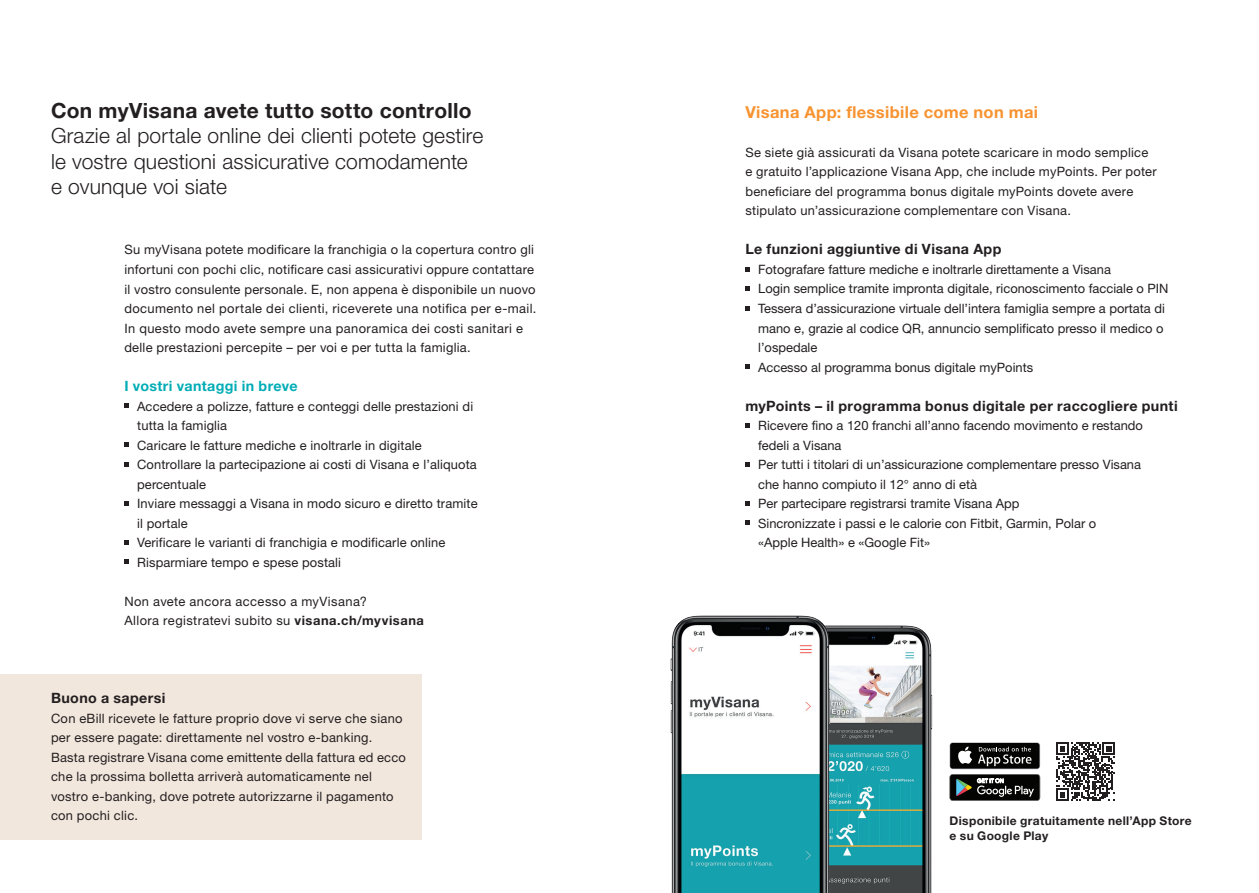
<style>
.page{position:relative;width:1259px;height:893px;background:#fff}
.page>*{position:absolute;margin:0;border:0;box-sizing:border-box;transform-origin:0 0}
.t1{font:300 21px/25.5px "Helvetica Neue LT Std";letter-spacing:.005em;color:#231f20}
.t2{font:700 21px "Helvetica Neue LT Std";letter-spacing:.015em;color:#231f20}
.t3{font:700 16.5px "Helvetica Neue LT Std";letter-spacing:.02em;color:#f79330}
.t4{font:700 14.25px "Helvetica Neue LT Std";letter-spacing:.025em;color:#231f20}
.t5{font:700 14.25px "Helvetica Neue LT Std";letter-spacing:.025em;color:#00adb6}
.t6{font:12.9px/19.5px "Helvetica Neue LT Std";letter-spacing:.01em;color:#231f20}
.t7{font:12.9px/19.5px "Helvetica Neue LT Std";letter-spacing:.03em;color:#231f20}
.t8{font:700 12px/15px "Helvetica Neue LT Std";letter-spacing:.03em;color:#231f20}
.s1{font-weight:700}
</style>
<div class="page">
<svg style="left:124px;top:404px;width:5px;height:4px"></svg>
<svg style="left:124px;top:443px;width:5px;height:4px"></svg>
<svg style="left:124px;top:462px;width:5px;height:5px"></svg>
<svg style="left:124px;top:501px;width:5px;height:5px"></svg>
<svg style="left:124px;top:540px;width:5px;height:5px"></svg>
<svg style="left:124px;top:560px;width:5px;height:4px"></svg>
<svg style="left:745px;top:267px;width:4px;height:5px"></svg>
<svg style="left:745px;top:287px;width:4px;height:4px"></svg>
<svg style="left:745px;top:306px;width:4px;height:5px"></svg>
<svg style="left:745px;top:365px;width:4px;height:4px"></svg>
<svg style="left:745px;top:423px;width:4px;height:5px"></svg>
<svg style="left:745px;top:462px;width:4px;height:5px"></svg>
<svg style="left:745px;top:501px;width:4px;height:5px"></svg>
<svg style="left:745px;top:521px;width:4px;height:4px"></svg>
<svg style="left:949px;top:742px;width:91px;height:27px"></svg>
<div style="left:950px;top:743px;width:89px;height:26px;background:#040503;border-radius:3px"></div>
<svg style="left:958px;top:746px;width:14px;height:18px"></svg>
<svg style="left:978px;top:747px;width:53px;height:19px"></svg>
<svg style="left:949px;top:774px;width:91px;height:27px;background:#333634"></svg>
<img style="left:831px;top:625px;width:102px;height:268px">
<img style="left:670px;top:615px;width:161px;height:278px">
<div style="left:0;top:674px;width:421px;height:166px;background:#f2e7dd"></div>
<svg style="left:1056px;top:742px;width:59px;height:59px"></svg>
<h1 class="t2" style="left:51px;top:97px;width:422px">Con myVisana avete tutto sotto controllo</h1>
<h1 class="t1" style="left:51px;top:123px;width:434px">Grazie al portale online dei clienti potete gestire le vostre questioni assicurative comodamente e ovunque voi siate</h1>
<p class="t6" style="left:124px;top:240px;width:413px">Su myVisana potete modificare la franchigia o la copertura contro gli infortuni con pochi clic, notificare casi assicurativi oppure contattare il vostro consulente personale. E, non appena è disponibile un nuovo documento nel portale dei clienti, riceverete una notifica per e-mail.<br>In questo modo avete sempre una panoramica dei costi sanitari e delle prestazioni percepite – per voi e per tutta la famiglia.</p>
<p class="t5" style="left:124px;top:377px;width:175px">I vostri vantaggi in breve</p>
<p class="t6" style="left:137px;top:396px;width:342px">Accedere a polizze, fatture e conteggi delle prestazioni di tutta la famiglia<br>Caricare le fatture mediche e inoltrarle in digitale Controllare la partecipazione ai costi di Visana e l’aliquota percentuale<br>Inviare messaggi a Visana in modo sicuro e diretto tramite il portale<br>Verificare le varianti di franchigia e modificarle online Risparmiare tempo e spese postali</p>
<p class="t7" style="left:124px;top:591px;width:301px">Non avete ancora accesso a myVisana?<br>Allora registratevi subito su <span class="s1">visana.ch/myvisana</span></p>
<p class="t4" style="left:51px;top:689px;width:116px">Buono a sapersi</p>
<p class="t6" style="left:51px;top:708px;width:356px">Con eBill ricevete le fatture proprio dove vi serve che siano per essere pagate: direttamente nel vostro e-banking.<br>Basta registrare Visana come emittente della fattura ed ecco che la prossima bolletta arriverà automaticamente nel vostro e-banking, dove potrete autorizzarne il pagamento con pochi clic.</p>
<p class="t3" style="left:745px;top:102px;width:294px">Visana App: flessibile come non mai</p>
<p class="t6" style="left:745px;top:142px;width:413px">Se siete già assicurati da Visana potete scaricare in modo semplice e gratuito l’applicazione Visana App, che include myPoints. Per poter beneficiare del programma bonus digitale myPoints dovete avere stipulato un’assicurazione complementare con Visana.</p>
<p class="t4" style="left:745px;top:241px;width:257px">Le funzioni aggiuntive di Visana App</p>
<p class="t6" style="left:758px;top:259px;width:412px">Fotografare fatture mediche e inoltrarle direttamente a Visana<br>Login semplice tramite impronta digitale, riconoscimento facciale o PIN Tessera d’assicurazione virtuale dell’intera famiglia sempre a portata di mano e, grazie al codice QR, annuncio semplificato presso il medico o l’ospedale<br>Accesso al programma bonus digitale myPoints</p>
<p class="t4" style="left:745px;top:397px;width:434px">myPoints – il programma bonus digitale per raccogliere punti</p>
<p class="t6" style="left:758px;top:415px;width:386px">Ricevere fino a 120 franchi all’anno facendo movimento e restando fedeli a Visana<br>Per tutti i titolari di un’assicurazione complementare presso Visana che hanno compiuto il 12° anno di età<br>Per partecipare registrarsi tramite Visana App<br>Sincronizzate i passi e le calorie con Fitbit, Garmin, Polar o<br>«Apple Health» e «Google Fit»</p>
<p class="t8" style="left:949px;top:813px;width:244px">Disponibile gratuitamente nell’App Store e su Google Play</p>
</div>
